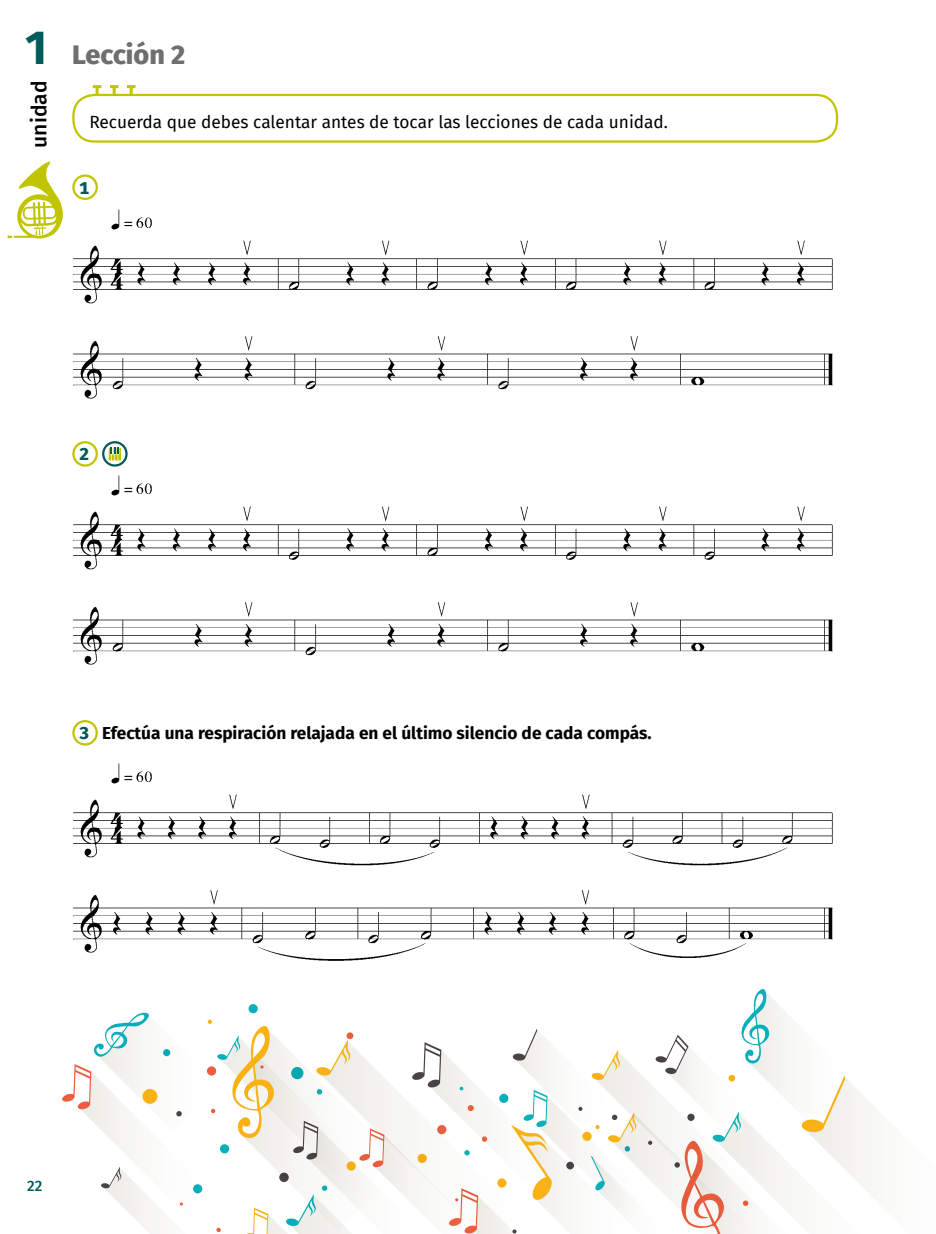
<style>
.page{position:relative;width:936px;height:1234px;background:#fff}
.page>*{position:absolute;margin:0;border:0;box-sizing:border-box;transform-origin:0 0}
.t1{font:700 48px "Fira Sans";color:#025a59}
.t2{font:800 27px "Fira Sans";color:#706f6f}
.t3{font:500 21px "Fira Sans";color:#000}
.t4{font:17.25px "Fira Sans";color:#000}
.t5{font:700 17.25px "Fira Sans";color:#000}
.t6{font:800 17.25px "Fira Sans";color:#025a59}
.t7{font:500 15px "Fira Sans";color:#025a59}
</style>
<div class="page">
<svg style="left:8px;top:161px;width:52px;height:78px"></svg>
<svg style="left:62px;top:989px;width:809px;height:244px"></svg>
<img style="left:47px;top:200px;width:786px;height:199px">
<svg style="left:127px;top:85px;width:8px;height:9px"></svg>
<svg style="left:110px;top:85px;width:8px;height:9px"></svg>
<svg style="left:93px;top:85px;width:8px;height:9px"></svg>
<div style="left:72px;top:94px;width:766px;height:49px;border:2px solid #c0c500;border-radius:21px"></div>
<img style="left:73px;top:763px;width:760px;height:198px">
<img style="left:73px;top:465px;width:760px;height:200px">
<svg style="left:73px;top:175px;width:24px;height:24px"></svg>
<div style="left:72px;top:174px;width:26px;height:26px;border:2px solid #c0c500;border-radius:50%"></div>
<div style="left:72px;top:441px;width:26px;height:25px;border:2px solid #c0c500;border-radius:50%"></div>
<svg style="left:103px;top:442px;width:23px;height:23px"></svg>
<div style="left:102px;top:441px;width:26px;height:25px;border:2px solid #025a59;border-radius:50%"></div>
<svg style="left:109px;top:447px;width:12px;height:13px"></svg>
<div style="left:72px;top:720px;width:26px;height:25px;border:2px solid #c0c500;border-radius:50%"></div>
<h1 class="t1" style="left:25px;top:7px;width:24px">1</h1>
<p class="t3" style="left:22px;top:148px;width:68px;rotate:-90deg">unidad</p>
<h2 class="t2" style="left:72px;top:31px;width:114px">Lección 2</h2>
<p class="t4" style="left:89px;top:109px;width:580px">Recuerda que debes calentar antes de tocar las lecciones de cada unidad.</p>
<p class="t6" style="left:79px;top:173px;width:11px">1</p>
<p class="t6" style="left:79px;top:439px;width:11px">2</p>
<p class="t6" style="left:79px;top:718px;width:11px">3</p>
<p class="t5" style="left:102px;top:718px;width:551px">Efectúa una respiración relajada en el último silencio de cada compás.</p>
<p class="t7" style="left:27px;top:1173px;width:17px">22</p>
</div>
